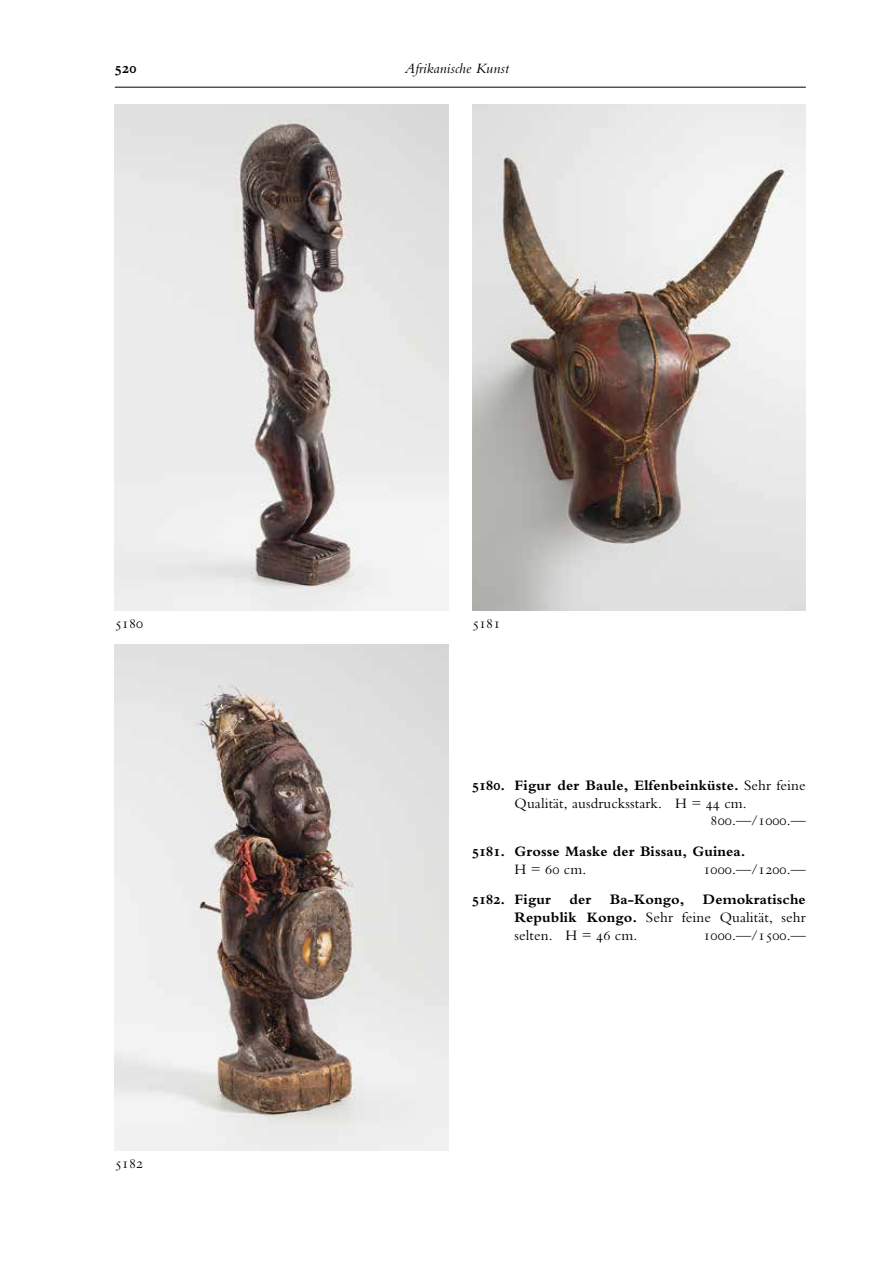
<style>
.page{position:relative;width:893px;height:1263px;background:#fff}
.page>*{position:absolute;margin:0;border:0;box-sizing:border-box;transform-origin:0 0}
.t1{font:700 15px/17.9px "Bembo";letter-spacing:.01em;color:#000}
.t2{font:15px/17.9px "Bembo";letter-spacing:.01em;color:#000}
.t3{font:15px "Bembo SC";letter-spacing:.01em;color:#000}
.t4{font:15px "Bembo Bold Os F";color:#000}
.t5{font:italic 14.85px "Bembo";letter-spacing:.01em;color:#000}
.s1{font-family:"Bembo Bold Os F"}
.s2{font-weight:700}
.s3{font-family:"Bembo SC"}
.s4{font-family:"Bembo"}
.s5{font-family:"Bembo Bold Os F";font-weight:400}
.s6{font-weight:400}
.s7{font-family:"Bembo SC";font-weight:400}
</style>
<div class="page">
<hr style="left:115px;top:87px;width:691px;height:1px;background:#000">
<img style="left:115px;top:104px;width:334px;height:506px">
<img style="left:472px;top:104px;width:334px;height:506px">
<img style="left:115px;top:644px;width:334px;height:506px">
<p class="t4" style="left:115px;top:60px;width:23px">520</p>
<p class="t5" style="left:405px;top:60px;width:106px">Afrikanische Kunst</p>
<p class="t3" style="left:115px;top:615px;width:30px">5180</p>
<p class="t3" style="left:472px;top:615px;width:30px">5181</p>
<p class="t3" style="left:115px;top:1155px;width:30px">5182</p>
<p class="t2" style="left:514px;top:776px;width:293px;text-indent:-43px"><span class="s1">5180</span><span class="s2">. Figur der Baule, Elfenbeinküste.</span> Sehr feine<br>Qualität, ausdrucksstark. H = <span class="s3">44</span> cm.</p>
<p class="t3" style="left:711px;top:812px;width:97px">800<span class="s4">.—/</span>1000<span class="s4">.—</span></p>
<p class="t1" style="left:514px;top:842px;width:233px;text-indent:-43px"><span class="s5">5181</span>. Grosse Maske der Bissau, Guinea.<br><span class="s6">H =</span> <span class="s7">60</span> <span class="s6">cm.</span></p>
<p class="t3" style="left:703px;top:861px;width:104px">1000<span class="s4">.—/</span>1200<span class="s4">.—</span></p>
<p class="t1" style="left:514px;top:891px;width:293px;text-align:justify;text-indent:-43px"><span class="s5">5182</span>. Figur der Ba-Kongo, Demokratische Republik Kongo. <span class="s6">Sehr feine Qualität, sehr selten. H =</span> <span class="s7">46</span> <span class="s6">cm.</span></p>
<p class="t3" style="left:703px;top:927px;width:104px">1000<span class="s4">.—/</span>1500<span class="s4">.—</span></p>
</div>
